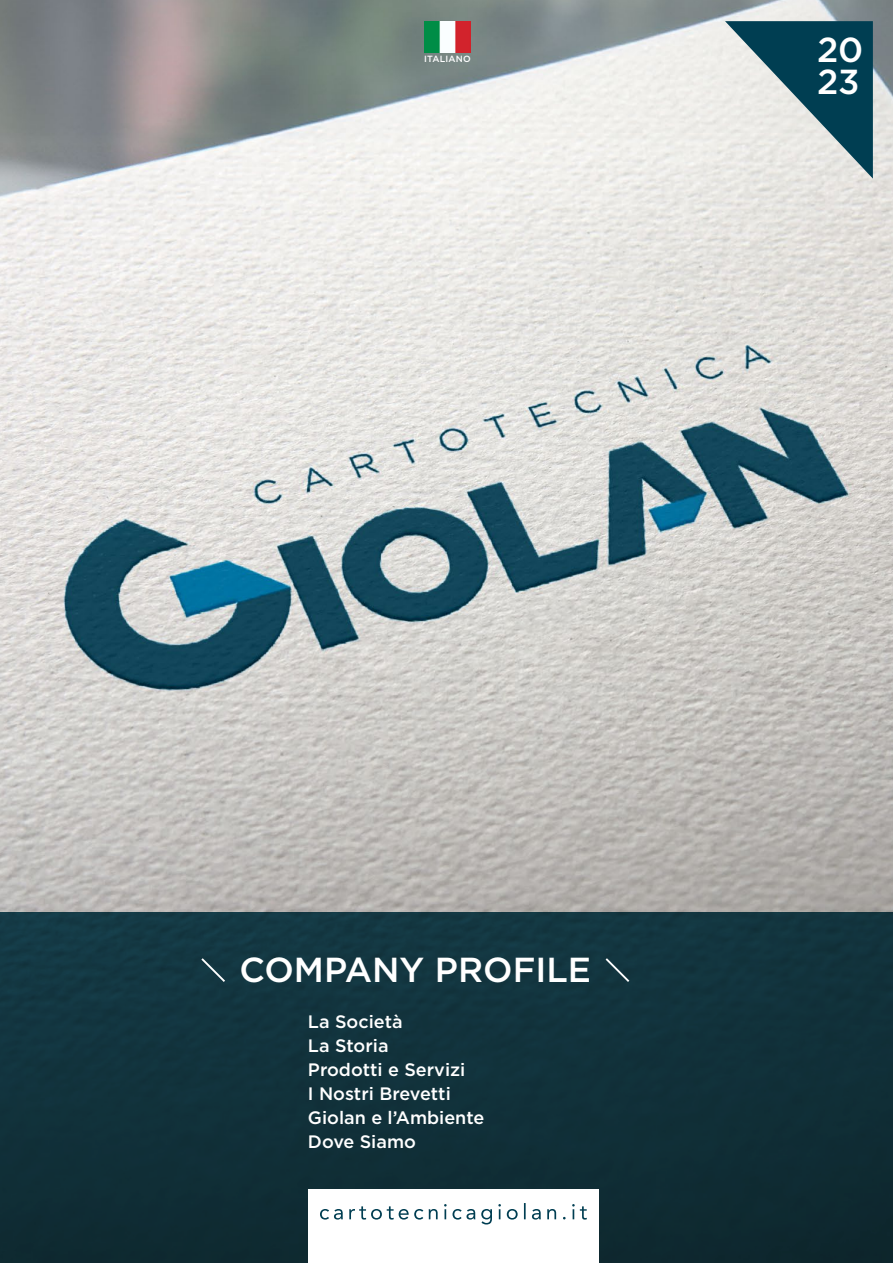
<style>
.page{position:relative;width:893px;height:1263px;background:#fff}
.page>*{position:absolute;margin:0;border:0;box-sizing:border-box;transform-origin:0 0}
.t1{font:500 34.65px/31.5px "Gotham";color:#fff}
.t2{font:500 18px/24px "Gotham";color:#fff}
.t3{font:500 9px "Gotham";letter-spacing:.025em;color:#fff}
</style>
<div class="page">
<img style="left:0;top:0;width:893px;height:912px">
<div style="left:0;top:912px;width:893px;height:351px;background:#11313a"></div>
<div style="left:308px;top:1189px;width:290px;height:74px;background:#fff"></div>
<svg style="left:320px;top:1203px;width:236px;height:21px"></svg>
<svg style="left:572px;top:1204px;width:15px;height:15px"></svg>
<svg style="left:199px;top:956px;width:28px;height:27px"></svg>
<svg style="left:605px;top:958px;width:25px;height:24px"></svg>
<svg style="left:725px;top:21px;width:148px;height:158px"></svg>
<img style="left:424px;top:21px;width:47px;height:31px">
<p class="t3" style="left:424px;top:53px;width:48px">ITALIANO</p>
<h1 class="t1" style="left:817px;top:34px;width:48px">20<br>23</h1>
<h1 class="t1" style="left:239px;top:953px;width:353px">COMPANY PROFILE</h1>
<p class="t2" style="left:308px;top:1009px;width:178px">La Società<br>La Storia<br>Prodotti e Servizi<br>I Nostri Brevetti<br>Giolan e l’Ambiente<br>Dove Siamo</p>
</div>
